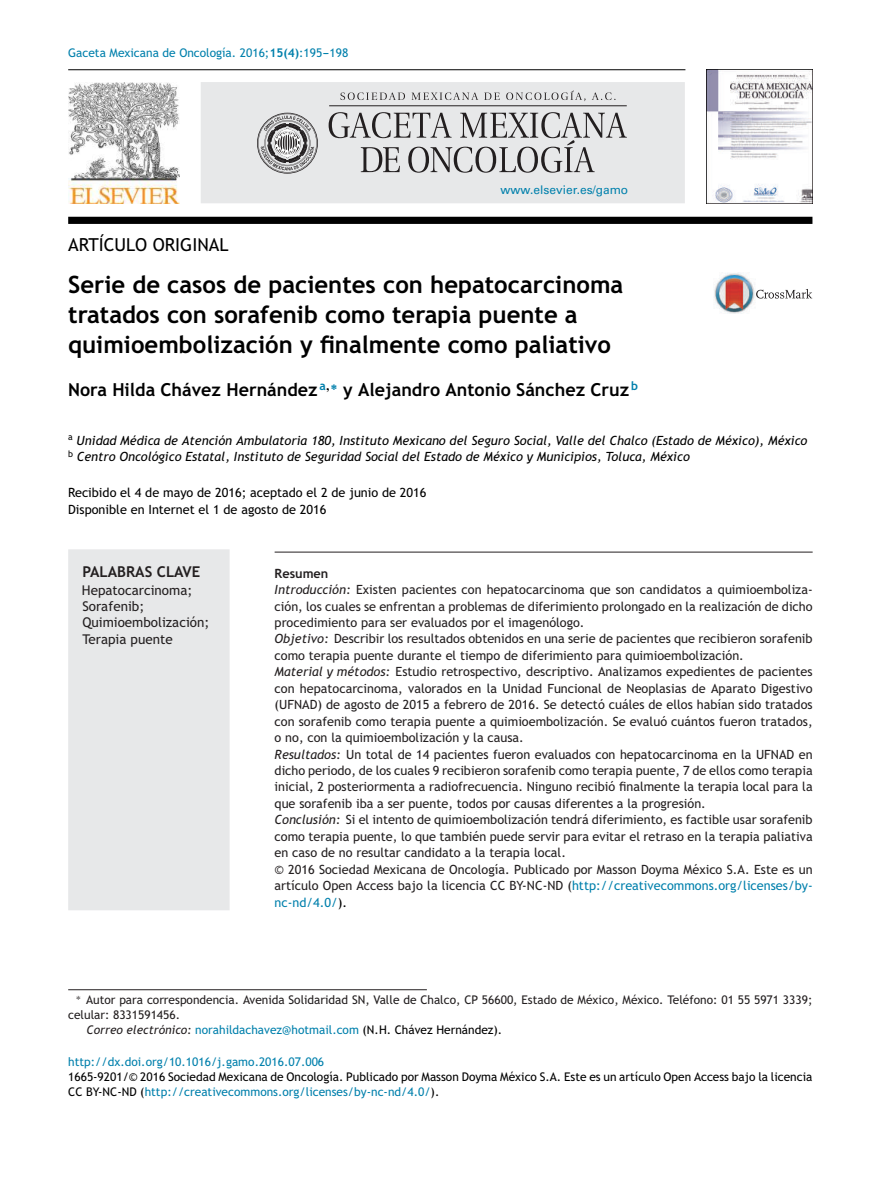
<style>
.page{position:relative;width:893px;height:1191px;background:#fff}
.page>*{position:absolute;margin:0;border:0;box-sizing:border-box;transform-origin:0 0}
.t1{font:700 23.85px/29.8px "Trebuchet MS";color:#000}
.t2{font:700 18px "Trebuchet MS";color:#000}
.t3{font:18px "Trebuchet MS";color:#000}
.t4{font:700 15px "Trebuchet MS";color:#231f20}
.t5{font:13.5px/16.5px "Trebuchet MS";color:#231f20}
.t6{font:12.75px/16.5px "Trebuchet MS";color:#231f20}
.t7{font:italic 12.75px/16.5px "Trebuchet MS";color:#000}
.t8{font:12.75px/16.5px "Trebuchet MS";color:#0080ac}
.t9{font:12.75px/16.5px "Trebuchet MS";color:#000}
.t10{font:12px "Trebuchet MS";color:#0080ac}
.t11{font:12px "Trebuchet MS";color:#231f20}
.t12{font:12px "Trebuchet MS";color:#000}
.t13{font:12px "Univers";color:#0080ac}
.s1{font-weight:700}
.s2{font-style:italic}
.s3{color:#231f20}
.s4{color:#000}
.s5{font-style:italic;color:#231f20}
</style>
<div class="page">
<hr style="left:68px;top:69px;width:617px;height:1px;background:#000">
<div style="left:201px;top:82px;width:484px;height:121px;background:#e7e8e9"></div>
<img style="left:68px;top:82px;width:111px;height:121px">
<img style="left:706px;top:69px;width:106px;height:134px">
<svg style="left:257px;top:113px;width:61px;height:61px"></svg>
<svg style="left:329px;top:112px;width:298px;height:61px"></svg>
<svg style="left:340px;top:92px;width:65px;height:8px"></svg>
<svg style="left:412px;top:92px;width:66px;height:8px"></svg>
<svg style="left:484px;top:93px;width:16px;height:7px"></svg>
<svg style="left:506px;top:91px;width:79px;height:10px"></svg>
<svg style="left:592px;top:92px;width:23px;height:8px"></svg>
<hr style="left:329px;top:105px;width:298px;height:1px;background:#231f20">
<div style="left:68px;top:217px;width:744px;height:7px;background:#000"></div>
<svg style="left:756px;top:289px;width:56px;height:9px"></svg>
<img style="left:714px;top:272px;width:41px;height:42px">
<div style="left:68px;top:549px;width:162px;height:361px;background:#e7e8e9"></div>
<hr style="left:275px;top:552px;width:538px;height:1px;background:#231f20">
<hr style="left:68px;top:989px;width:359px;height:1px;background:#231f20">
<p class="t10" style="left:68px;top:48px;width:282px">Gaceta Mexicana de Oncología. 2016;<span class="s1">15(4)</span>:195---198</p>
<p class="t13" style="left:500px;top:186px;width:129px">www.elsevier.es/gamo</p>
<h2 class="t3" style="left:68px;top:238px;width:162px">ARTÍCULO ORIGINAL</h2>
<h1 class="t1" style="left:68px;top:271px;width:557px">Serie de casos de pacientes con hepatocarcinoma tratados con sorafenib como terapia puente a quimioembolización y finalmente como paliativo</h1>
<h2 class="t2" style="left:68px;top:383px;width:571px">Nora Hilda Chávez Hernández <sup>a</sup><sup>,</sup><sup>∗</sup> y Alejandro Antonio Sánchez Cruz <sup>b</sup></h2>
<p class="t7" style="left:68px;top:433px;width:741px"><sup>a</sup> Unidad Médica de Atención Ambulatoria 180, Instituto Mexicano del Seguro Social, Valle del Chalco (Estado de México), México <sup>b</sup> Centro Oncológico Estatal, Instituto de Seguridad Social del Estado de México y Municipios, Toluca, México</p>
<p class="t9" style="left:68px;top:486px;width:360px">Recibido el 4 de mayo de 2016; aceptado el 2 de junio de 2016<br>Disponible en Internet el 1 de agosto de 2016</p>
<p class="t4" style="left:82px;top:565px;width:120px">PALABRAS CLAVE</p>
<p class="t5" style="left:82px;top:583px;width:129px">Hepatocarcinoma;<br>Sorafenib;<br>Quimioembolización;<br>Terapia puente</p>
<p class="t6" style="left:275px;top:566px;width:540px"><span class="s1">Resumen<br></span><span class="s2">Introducción:</span> Existen pacientes con hepatocarcinoma que son candidatos a quimioemboliza&shy;ción, los cuales se enfrentan a problemas de diferimiento prolongado en la realización de dicho procedimiento para ser evaluados por el imagenólogo.<br><span class="s2">Objetivo:</span> Describir los resultados obtenidos en una serie de pacientes que recibieron sorafenib como terapia puente durante el tiempo de diferimiento para quimioembolización.<br><span class="s2">Material y métodos:</span> Estudio retrospectivo, descriptivo. Analizamos expedientes de pacientes con hepatocarcinoma, valorados en la Unidad Funcional de Neoplasias de Aparato Digestivo (UFNAD) de agosto de 2015 a febrero de 2016. Se detectó cuáles de ellos habían sido tratados con sorafenib como terapia puente a quimioembolización. Se evaluó cuántos fueron tratados, o no, con la quimioembolización y la causa.<br><span class="s2">Resultados:</span> Un total de 14 pacientes fueron evaluados con hepatocarcinoma en la UFNAD en dicho periodo, de los cuales 9 recibieron sorafenib como terapia puente, 7 de ellos como terapia inicial, 2 posteriormenta a radiofrecuencia. Ninguno recibió finalmente la terapia local para la que sorafenib iba a ser puente, todos por causas diferentes a la progresión.<br><span class="s2">Conclusión:</span> Si el intento de quimioembolización tendrá diferimiento, es factible usar sorafenib como terapia puente, lo que también puede servir para evitar el retraso en la terapia paliativa en caso de no resultar candidato a la terapia local.<br>© 2016 Sociedad Mexicana de Oncolog´ıa. Publicado por Masson Doyma Mexico S.A. Este es un</p>
<p class="t8" style="left:275px;top:862px;width:539px;text-indent:418px"><span class="s3">´<br>art´ıculo Open Access bajo la licencia CC BY-NC-ND (</span>http://creativecommons.org/licenses/by&shy;nc-nd/4.0/<span class="s4">).</span></p>
<p class="t11" style="left:76px;top:995px;width:738px"><sup>∗</sup> Autor para correspondencia. Avenida Solidaridad SN, Valle de Chalco, CP 56600, Estado de México, México. Teléfono: 01 55 5971 3339;</p>
<p class="t11" style="left:68px;top:1010px;width:113px">celular: 8331591456.</p>
<p class="t10" style="left:87px;top:1025px;width:417px"><span class="s5">Correo electrónico:</span> norahildachavez@hotmail.com <span class="s4">(N.H. Chávez Hernández).</span></p>
<p class="t10" style="left:68px;top:1057px;width:257px">http://dx.doi.org/10.1016/j.gamo.2016.07.006</p>
<p class="t12" style="left:68px;top:1072px;width:746px">1665-9201/© 2016 Sociedad Mexicana de Oncolog´ıa. Publicado por Masson Doyma Mexico S.A. Este es un art´ıculo Open Access bajo la licencia</p>
<p class="t12" style="left:509px;top:1072px;width:8px">´</p>
<p class="t10" style="left:68px;top:1087px;width:373px"><span class="s4">CC BY-NC-ND (</span>http://creativecommons.org/licenses/by-nc-nd/4.0/<span class="s4">).</span></p>
</div>
